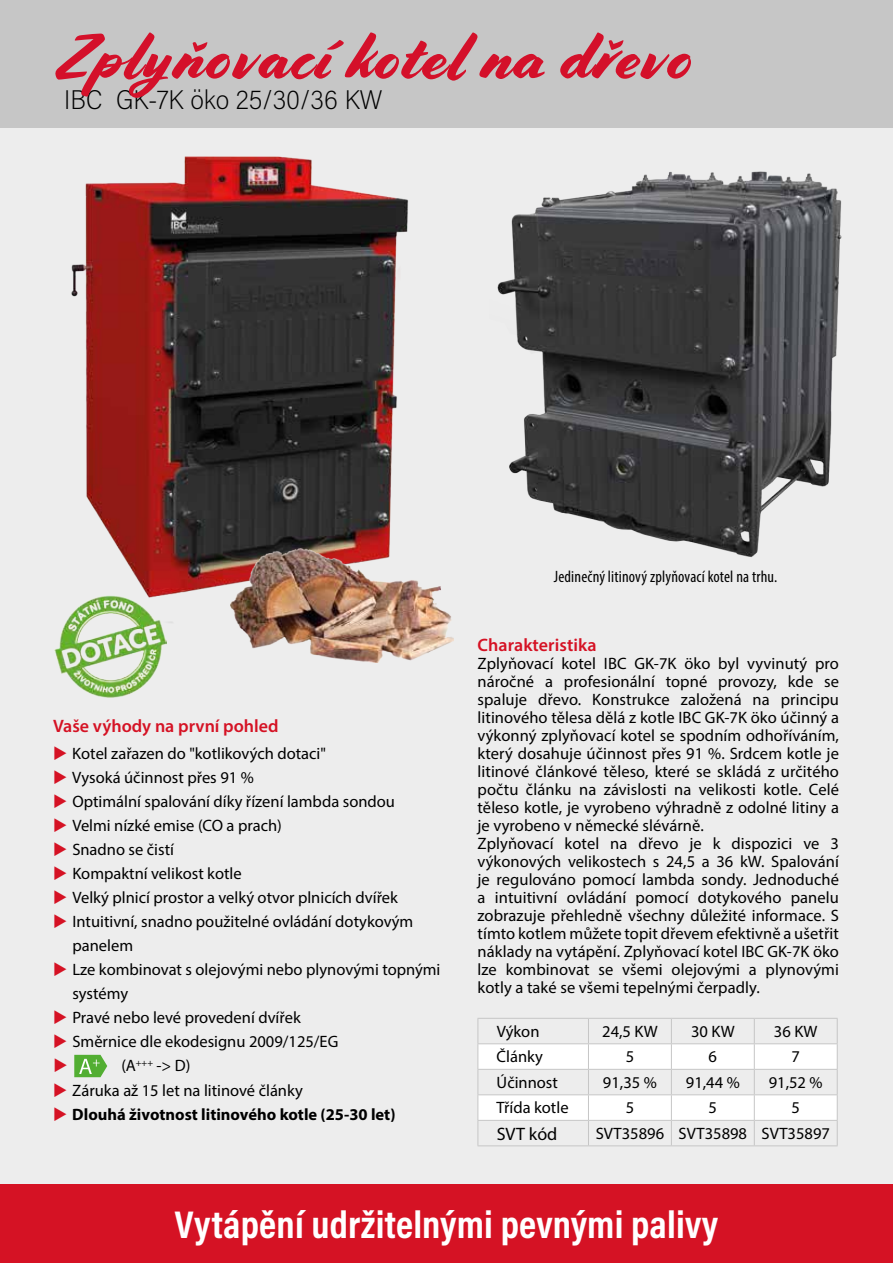
<style>
.page{position:relative;width:893px;height:1263px;background:#fff}
.page>*{position:absolute;margin:0;border:0;box-sizing:border-box;transform-origin:0 0}
.t1{font:64.8px "Cortado";letter-spacing:.025em;color:#d4102a}
.t2{font:700 39px "Acumin Pro Cond";letter-spacing:.005em;color:#fff}
.t3{font:200 27px "Acumin Pro Semi Cond";color:#000}
.t4{font:600 18px "Myriad Pro";color:#d51224}
.t5{font:18px "Myriad Pro";color:#000}
.t6{font:16.5px/18px "Myriad Pro";letter-spacing:.005em;color:#000}
.t7{font:700 16.5px "Myriad Pro";color:#000}
.t8{font:condensed 16.5px "Myriad Pro";letter-spacing:.01em;color:#000}
</style>
<div class="page">
<div style="left:0;top:128px;width:893px;height:1135px;background:#ededed"></div>
<div style="left:0;top:1184px;width:893px;height:79px;background:#d51224"></div>
<div style="left:0;top:0;width:893px;height:128px;background:#c6c6c6"></div>
<img style="left:71px;top:156px;width:383px;height:485px">
<svg style="left:74px;top:1055px;width:33px;height:22px"></svg>
<img style="left:497px;top:171px;width:345px;height:386px">
<img style="left:230px;top:549px;width:223px;height:114px">
<hr style="left:477px;top:1018px;width:111px;height:1px;background:#c6c6c6">
<hr style="left:588px;top:1018px;width:83px;height:1px;background:#c6c6c6">
<hr style="left:671px;top:1018px;width:83px;height:1px;background:#c6c6c6">
<hr style="left:754px;top:1018px;width:84px;height:1px;background:#c6c6c6">
<svg style="left:477px;top:1019px;width:361px;height:126px"></svg>
<hr style="left:477px;top:1145px;width:111px;height:1px;background:#c6c6c6">
<hr style="left:588px;top:1145px;width:83px;height:1px;background:#c6c6c6">
<hr style="left:671px;top:1145px;width:83px;height:1px;background:#c6c6c6">
<hr style="left:754px;top:1145px;width:84px;height:1px;background:#c6c6c6">
<img style="left:54px;top:590px;width:113px;height:108px">
<h1 class="t1" style="left:58px;top:19px;width:635px">Zplyňovací kotel na dřevo</h1>
<h3 class="t3" style="left:64px;top:81px;width:320px">IBC GK-7K öko 25/30/36 KW</h3>
<p class="t4" style="left:53px;top:715px;width:227px">Vaše výhody na první pohled</p>
<p class="t6" style="left:72px;top:744px;width:255px">Kotel zařazen do "kotlikových dotaci"</p>
<p class="t6" style="left:72px;top:768px;width:183px">Vysoká účinnost přes 91 %</p>
<p class="t6" style="left:72px;top:792px;width:324px">Optimální spalování díky řízení lambda sondou</p>
<p class="t6" style="left:72px;top:816px;width:211px">Velmi nízké emise (CO a prach)</p>
<p class="t6" style="left:72px;top:840px;width:103px">Snadno se čistí</p>
<p class="t6" style="left:72px;top:864px;width:171px">Kompaktní velikost kotle</p>
<p class="t6" style="left:72px;top:888px;width:327px">Velký plnicí prostor a velký otvor plnicích dvířek</p>
<p class="t6" style="left:72px;top:912px;width:342px">Intuitivní, snadno použitelné ovládání dotykovým</p>
<p class="t6" style="left:72px;top:936px;width:62px">panelem</p>
<p class="t6" style="left:72px;top:960px;width:370px">Lze kombinovat s olejovými nebo plynovými topnými</p>
<p class="t6" style="left:72px;top:984px;width:57px">systémy</p>
<p class="t6" style="left:72px;top:1008px;width:230px">Pravé nebo levé provedení dvířek</p>
<p class="t6" style="left:72px;top:1032px;width:267px">Směrnice dle ekodesignu 2009/125/EG</p>
<p class="t6" style="left:121px;top:1056px;width:71px">(A<sup>+++</sup> -&gt; D)</p>
<p class="t6" style="left:72px;top:1081px;width:232px">Záruka až 15 let na litinové články</p>
<p class="t7" style="left:72px;top:1104px;width:325px">Dlouhá životnost litinového kotle (25-30 let)</p>
<p class="t8" style="left:554px;top:566px;width:225px">Jedinečný litinový zplyňovací kotel na trhu.</p>
<p class="t4" style="left:477px;top:634px;width:121px">Charakteristika</p>
<p class="t6" style="left:477px;top:655px;width:363px">Zplyňovací kotel IBC GK-7K öko byl vyvinutý pro náročné a profesionální topné provozy, kde se spaluje dřevo. Konstrukce založená na principu litinového tělesa dělá z kotle IBC GK-7K öko účinný a výkonný zplyňovací kotel se spodním odhoříváním, který dosahuje účinnost přes 91 %. Srdcem kotle je litinové článkové těleso, které se skládá z určitého počtu článku na závislosti na velikosti kotle. Celé těleso kotle, je vyrobeno výhradně z odolné litiny a je vyrobeno v německé slévárně.<br>Zplyňovací kotel na dřevo je k dispozici ve 3 výkonových velikostech s 24,5 a 36 kW. Spalování je regulováno pomocí lambda sondy. Jednoduché a intuitivní ovládání pomocí dotykového panelu zobrazuje přehledně všechny důležité informace. S tímto kotlem můžete topit dřevem efektivně a ušetřit náklady na vytápění. Zplyňovací kotel IBC GK-7K öko lze kombinovat se všemi olejovými a plynovými kotly a také se všemi tepelnými čerpadly.</p>
<p class="t6" style="left:497px;top:1022px;width:44px">Výkon</p>
<p class="t6" style="left:602px;top:1022px;width:57px">24,5 KW</p>
<p class="t6" style="left:691px;top:1022px;width:45px">30 KW</p>
<p class="t6" style="left:774px;top:1022px;width:45px">36 KW</p>
<p class="t6" style="left:497px;top:1047px;width:48px">Články</p>
<p class="t6" style="left:626px;top:1047px;width:10px">5</p>
<p class="t6" style="left:709px;top:1047px;width:10px">6</p>
<p class="t6" style="left:791px;top:1047px;width:10px">7</p>
<p class="t6" style="left:497px;top:1073px;width:63px">Účinnost</p>
<p class="t6" style="left:603px;top:1073px;width:55px">91,35 %</p>
<p class="t6" style="left:686px;top:1073px;width:55px">91,44 %</p>
<p class="t6" style="left:769px;top:1073px;width:55px">91,52 %</p>
<p class="t6" style="left:497px;top:1098px;width:73px">Třída kotle</p>
<p class="t6" style="left:626px;top:1098px;width:10px">5</p>
<p class="t6" style="left:709px;top:1098px;width:10px">5</p>
<p class="t6" style="left:791px;top:1098px;width:10px">5</p>
<p class="t5" style="left:497px;top:1123px;width:62px">SVT kód</p>
<p class="t6" style="left:596px;top:1124px;width:236px">SVT35896 SVT35898 SVT35897</p>
<h2 class="t2" style="left:344px;top:1195px;width:545px">Vy ápění udržitelnými pevnými palivy</h2>
<h2 class="t2" style="left:175px;top:1198px;width:545px">Vytápění udržitelnými pevnými palivy</h2>
</div>
